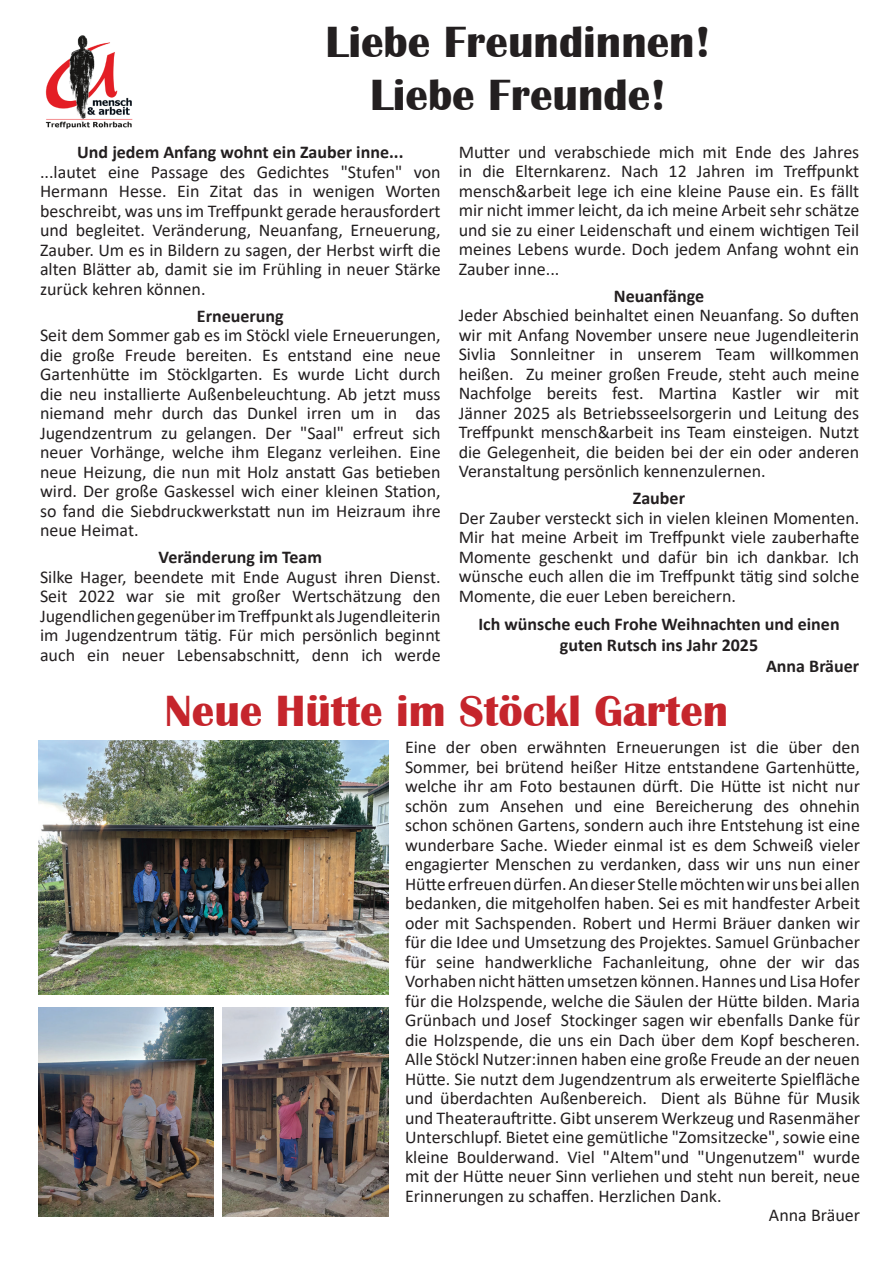
<style>
.page{position:relative;width:893px;height:1263px;background:#fff}
.page>*{position:absolute;margin:0;border:0;box-sizing:border-box;transform-origin:0 0}
.t1{font:700 45px/52.5px "Britannic";color:#231f20;text-align:center}
.t2{font:700 45px "Britannic";color:#c5252c}
.t3{font:18px/19.5px "Calibri";color:#231f20;text-align:justify}
.t4{font:700 18px "Calibri";color:#231f20}
</style>
<div class="page">
<img style="left:45px;top:35px;width:88px;height:94px">
<img style="left:39px;top:740px;width:350px;height:255px">
<img style="left:39px;top:1008px;width:175px;height:208px">
<img style="left:223px;top:1008px;width:166px;height:208px">
<h1 class="t1" style="left:326px;top:17px;width:387px">Liebe Freundinnen!<br>Liebe Freunde!</h1>
<p class="t4" style="left:77px;top:139px;width:328px">Und jedem Anfang wohnt ein Zauber inne...</p>
<p class="t3" style="left:40px;top:161px;width:402px">...lautet eine Passage des Gedichtes "Stufen" von Hermann Hesse. Ein Zitat das in wenigen Worten beschreibt, was uns im Treffpunkt gerade herausfordert und begleitet. Veränderung, Neuanfang, Erneuerung, Zauber. Um es in Bildern zu sagen, der Herbst wirft die alten Blätter ab, damit sie im Frühling in neuer Stärke zurück kehren können.</p>
<p class="t4" style="left:197px;top:303px;width:88px">Erneuerung</p>
<p class="t3" style="left:40px;top:325px;width:402px">Seit dem Sommer gab es im Stöckl viele Erneuerungen, die große Freude bereiten. Es entstand eine neue Gartenhütte im Stöcklgarten. Es wurde Licht durch die neu installierte Außenbeleuchtung. Ab jetzt muss niemand mehr durch das Dunkel irren um in das Jugendzentrum zu gelangen. Der "Saal" erfreut sich neuer Vorhänge, welche ihm Eleganz verleihen. Eine neue Heizung, die nun mit Holz anstatt Gas betieben wird. Der große Gaskessel wich einer kleinen Station, so fand die Siebdruckwerkstatt nun im Heizraum ihre neue Heimat.</p>
<p class="t4" style="left:159px;top:544px;width:165px">Veränderung im Team</p>
<p class="t3" style="left:40px;top:566px;width:402px">Silke Hager, beendete mit Ende August ihren Dienst.<br>Seit 2022 war sie mit großer Wertschätzung den Jugendlichen gegenüber im Treffpunkt als Jugendleiterin im Jugendzentrum tätig. Für mich persönlich beginnt auch ein neuer Lebensabschnitt, denn ich werde</p>
<p class="t3" style="left:459px;top:142px;width:402px">Mutter und verabschiede mich mit Ende des Jahres in die Elternkarenz. Nach 12 Jahren im Treffpunkt mensch&amp;arbeit lege ich eine kleine Pause ein. Es fällt mir nicht immer leicht, da ich meine Arbeit sehr schätze und sie zu einer Leidenschaft und einem wichtigen Teil meines Lebens wurde. Doch jedem Anfang wohnt ein Zauber inne...</p>
<p class="t4" style="left:614px;top:283px;width:92px">Neuanfänge</p>
<p class="t3" style="left:459px;top:305px;width:402px">Jeder Abschied beinhaltet einen Neuanfang. So duften wir mit Anfang November unsere neue Jugendleiterin Sivlia Sonnleitner in unserem Team willkommen heißen. Zu meiner großen Freude, steht auch meine Nachfolge bereits fest. Martina Kastler wir mit Jänner 2025 als Betriebsseelsorgerin und Leitung des Treffpunkt mensch&amp;arbeit ins Team einsteigen. Nutzt die Gelegenheit, die beiden bei der ein oder anderen Veranstaltung persönlich kennenzulernen.</p>
<p class="t4" style="left:633px;top:486px;width:54px">Zauber</p>
<p class="t3" style="left:459px;top:508px;width:402px">Der Zauber versteckt sich in vielen kleinen Momenten.<br>Mir hat meine Arbeit im Treffpunkt viele zauberhafte Momente geschenkt und dafür bin ich dankbar. Ich wünsche euch allen die im Treffpunkt tätig sind solche Momente, die euer Leben bereichern.</p>
<p class="t4" style="left:478px;top:612px;width:363px">Ich wünsche euch Frohe Weihnachten und einen</p>
<p class="t4" style="left:560px;top:633px;width:200px">guten Rutsch ins Jahr 2025</p>
<p class="t4" style="left:766px;top:654px;width:95px">Anna Bräuer</p>
<h1 class="t2" style="left:165px;top:686px;width:565px">Neue Hütte im Stöckl Garten</h1>
<p class="t3" style="left:405px;top:737px;width:456px">Eine der oben erwähnten Erneuerungen ist die über den</p>
<p class="t3" style="left:405px;top:757px;width:456px">Sommer, bei brütend heißer Hitze entstandene Gartenhütte,</p>
<p class="t3" style="left:405px;top:776px;width:456px">welche ihr am Foto bestaunen dürft. Die Hütte ist nicht nur</p>
<p class="t3" style="left:405px;top:796px;width:456px">schön zum Ansehen und eine Bereicherung des ohnehin</p>
<p class="t3" style="left:405px;top:815px;width:456px">schon schönen Gartens, sondern auch ihre Entstehung ist eine</p>
<p class="t3" style="left:405px;top:835px;width:456px">wunderbare Sache. Wieder einmal ist es dem Schweiß vieler</p>
<p class="t3" style="left:405px;top:854px;width:456px">engagierter Menschen zu verdanken, dass wir uns nun einer</p>
<p class="t3" style="left:405px;top:874px;width:456px">Hütte erfreuen dürfen. An dieser Stelle möchten wir uns bei allen</p>
<p class="t3" style="left:405px;top:893px;width:456px">bedanken, die mitgeholfen haben. Sei es mit handfester Arbeit</p>
<p class="t3" style="left:405px;top:913px;width:456px">oder mit Sachspenden. Robert und Hermi Bräuer danken wir</p>
<p class="t3" style="left:405px;top:932px;width:456px">für die Idee und Umsetzung des Projektes. Samuel Grünbacher</p>
<p class="t3" style="left:405px;top:952px;width:456px">für seine handwerkliche Fachanleitung, ohne der wir das</p>
<p class="t3" style="left:405px;top:971px;width:456px">Vorhaben nicht hätten umsetzen können. Hannes und Lisa Hofer</p>
<p class="t3" style="left:405px;top:991px;width:456px">für die Holzspende, welche die Säulen der Hütte bilden. Maria</p>
<p class="t3" style="left:405px;top:1010px;width:456px">Grünbach und Josef Stockinger sagen wir ebenfalls Danke für</p>
<p class="t3" style="left:405px;top:1029px;width:456px">die Holzspende, die uns ein Dach über dem Kopf bescheren.</p>
<p class="t3" style="left:405px;top:1049px;width:456px">Alle Stöckl Nutzer:innen haben eine große Freude an der neuen</p>
<p class="t3" style="left:405px;top:1068px;width:456px">Hütte. Sie nutzt dem Jugendzentrum als erweiterte Spielfläche</p>
<p class="t3" style="left:405px;top:1088px;width:456px">und überdachten Außenbereich. Dient als Bühne für Musik</p>
<p class="t3" style="left:405px;top:1107px;width:456px">und Theaterauftritte. Gibt unserem Werkzeug und Rasenmäher</p>
<p class="t3" style="left:405px;top:1127px;width:456px">Unterschlupf. Bietet eine gemütliche "Zomsitzecke", sowie eine</p>
<p class="t3" style="left:405px;top:1146px;width:456px">kleine Boulderwand. Viel "Altem"und "Ungenutzem" wurde</p>
<p class="t3" style="left:405px;top:1166px;width:456px">mit der Hütte neuer Sinn verliehen und steht nun bereit, neue</p>
<p class="t3" style="left:405px;top:1185px;width:318px">Erinnerungen zu schaffen. Herzlichen Dank.</p>
<p class="t3" style="left:769px;top:1205px;width:93px">Anna Bräuer</p>
</div>
